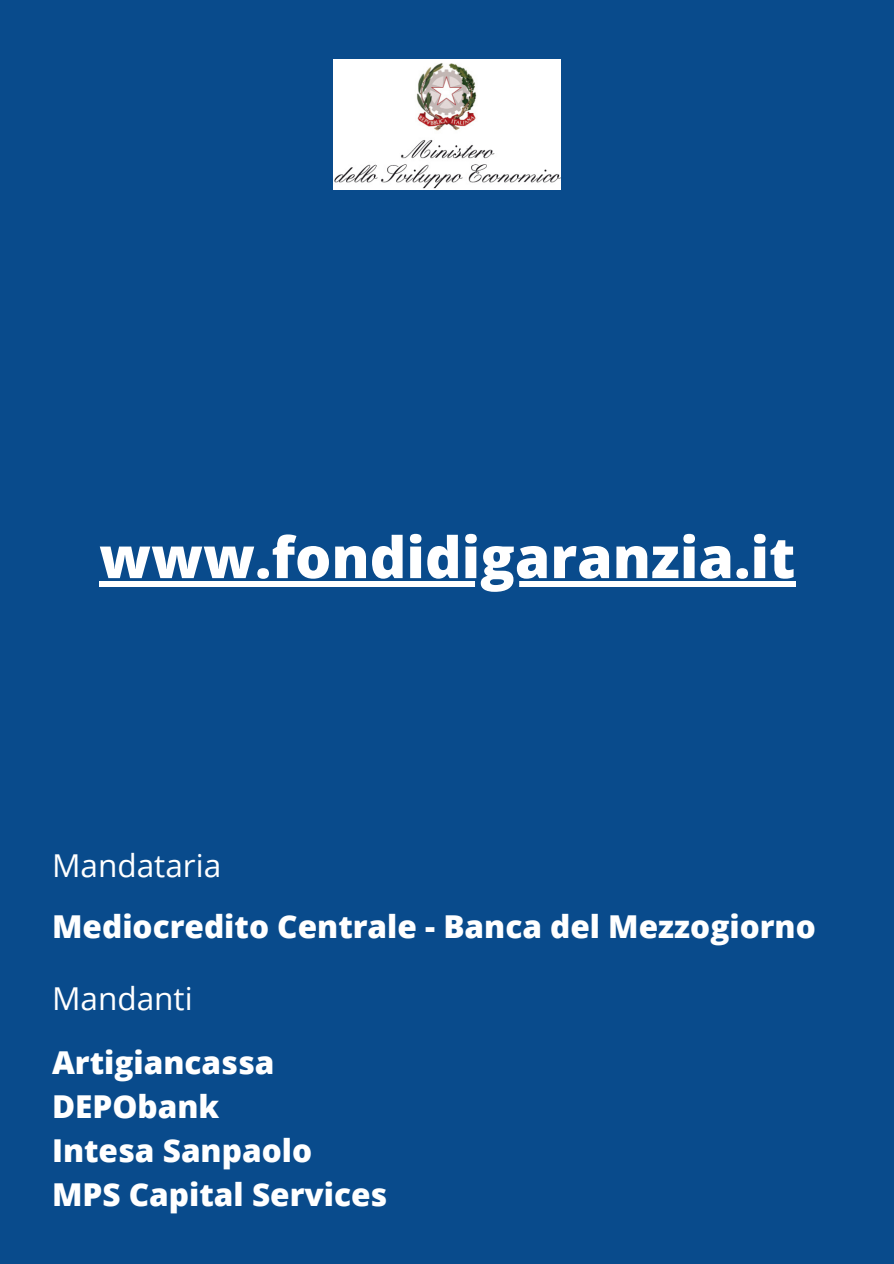
<style>
.page{position:relative;width:894px;height:1264px;background:#fff}
.page>*{position:absolute;margin:0;border:0;box-sizing:border-box;transform-origin:0 0}
.t1{font:800 57px "Open Sans";color:#fff}
.t2{font:800 31.5px/44px "Open Sans";color:#fff}
.t3{font:31.5px "Open Sans";color:#fff}
</style>
<div class="page">
<div style="left:0;top:0;width:893px;height:1263px;background:#094b8c"></div>
<img style="left:334px;top:60px;width:226px;height:129px">
<div style="left:99px;top:581px;width:696px;height:6px;background:#fff"></div>
<h1 class="t1" style="left:99px;top:517px;width:697px">www.fondidigaranzia.it</h1>
<p class="t3" style="left:52px;top:843px;width:171px">Mandataria</p>
<p class="t2" style="left:52px;top:904px;width:765px">Mediocredito Centrale - Banca del Mezzogiorno</p>
<p class="t3" style="left:52px;top:976px;width:142px">Mandanti</p>
<p class="t2" style="left:52px;top:1039px;width:336px">Artigiancassa<br>DEPObank<br>Intesa Sanpaolo<br>MPS Capital Services</p>
</div>
